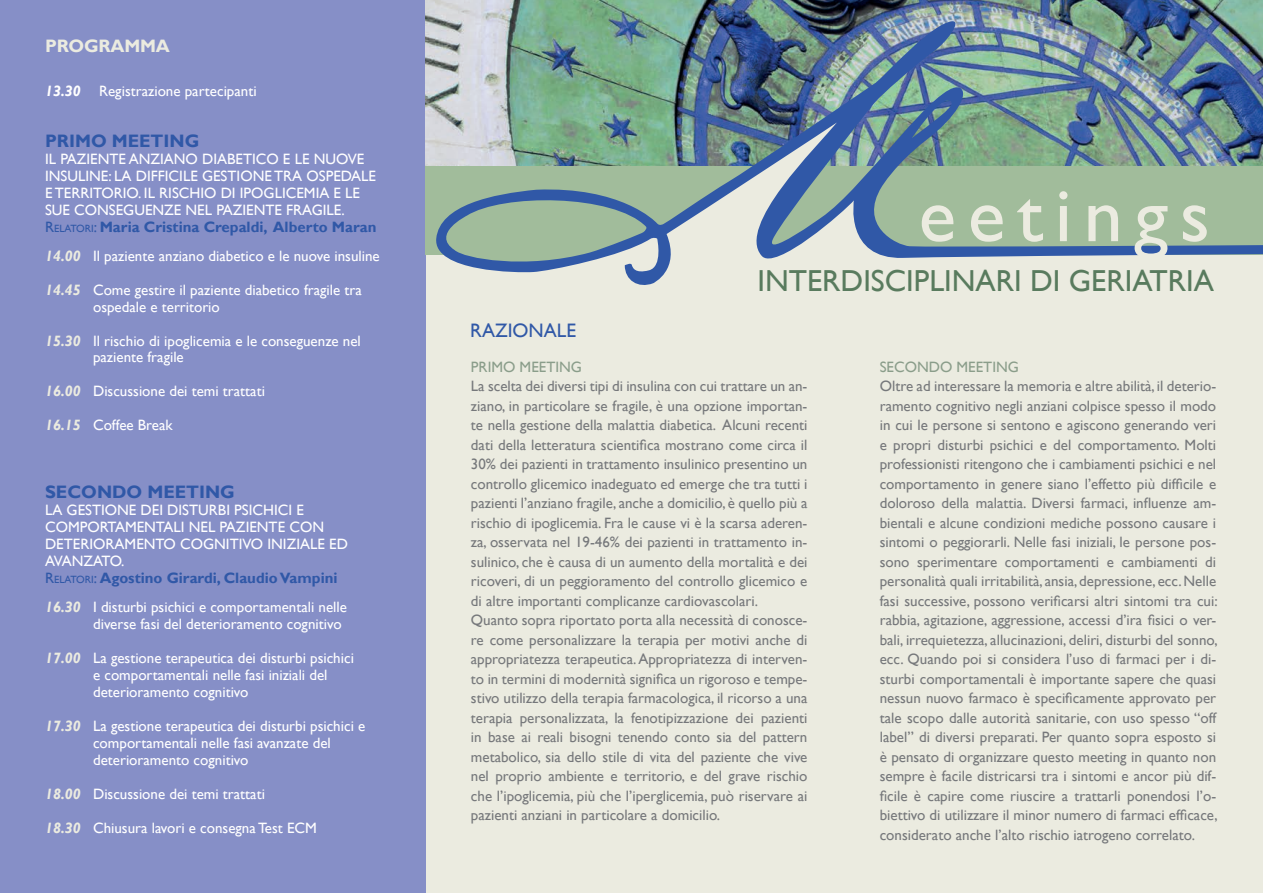
<style>
.page{position:relative;width:1263px;height:893px;background:#fff}
.page>*{position:absolute;margin:0;border:0;box-sizing:border-box;transform-origin:0 0}
.t1{font:78.3px "Gill Sans";letter-spacing:.15em;color:#ebebe0}
.t2{font:30.3px "Gill Sans";color:#597b5e}
.t3{font:19.5px "Gill Sans";color:#3058a7}
.t4{font:700 18px "Gill Sans";color:#3058a7}
.t5{font:700 18px "Gill Sans";letter-spacing:-.01em;color:#ebebe0}
.t6{font:15px/19.5px "Gill Sans";color:#76787b}
.t7{font:15px/17px "Gill Sans";color:#fff}
.t8{font:15px "Gill Sans";color:#8a9d8a}
.s1{font-weight:700;font-style:italic}
.s2{color:#3058a7}
.s3{font-size:10.5px;color:#3058a7}
.s4{font-weight:700;color:#3058a7}
.s5{font-weight:700;font-style:italic;color:#ebebe0}
</style>
<div class="page">
<div style="left:425px;top:253px;width:838px;height:640px;background:#ebebe0"></div>
<div style="left:0;top:0;width:425px;height:893px;background:#868fc7"></div>
<img style="left:425px;top:0;width:838px;height:166px">
<img style="left:430px;top:20px;width:833px;height:265px">
<p class="t5" style="left:45px;top:35px;width:126px">PROGRAMMA</p>
<p class="t7" style="left:45px;top:83px;width:213px"><span class="s1">13.30</span> Registrazione partecipanti</p>
<p class="t4" style="left:45px;top:130px;width:156px">PRIMO MEETING</p>
<p class="t7" style="left:45px;top:151px;width:333px">IL PAZIENTE ANZIANO DIABETICO E LE NUOVE INSULINE: LA DIFFICILE GESTIONE TRA OSPEDALE E TERRITORIO. IL RISCHIO DI IPOGLICEMIA E LE SUE CONSEGUENZE NEL PAZIENTE FRAGILE.<br><span class="s2">R</span><span class="s3">ELATORI</span><span class="s2">:</span> <span class="s4">Maria Cristina Crepaldi, Alberto Maran</span></p>
<p class="t7" style="left:45px;top:247px;width:336px"><span class="s5">14.00</span> Il paziente anziano diabetico e le nuove insuline</p>
<p class="t7" style="left:93px;top:281px;width:270px;text-indent:-48px"><span class="s5">14.45</span> Come gestire il paziente diabetico fragile tra ospedale e territorio</p>
<p class="t7" style="left:93px;top:332px;width:269px;text-indent:-48px"><span class="s5">15.30</span> Il rischio di ipoglicemia e le conseguenze nel paziente fragile</p>
<p class="t7" style="left:45px;top:383px;width:221px"><span class="s5">16.00</span> Discussione dei temi trattati</p>
<p class="t7" style="left:45px;top:417px;width:129px"><span class="s5">16.15</span> Coffee Break</p>
<p class="t4" style="left:45px;top:481px;width:191px">SECONDO MEETING</p>
<p class="t7" style="left:45px;top:502px;width:304px">LA GESTIONE DEI DISTURBI PSICHICI E COMPORTAMENTALI NEL PAZIENTE CON DETERIORAMENTO COGNITIVO INIZIALE ED AVANZATO.<br><span class="s2">R</span><span class="s3">ELATORI</span><span class="s2">:</span> <span class="s4">Agostino Girardi, Claudio Vampini</span></p>
<p class="t7" style="left:93px;top:599px;width:255px;text-indent:-48px"><span class="s5">16.30</span> I disturbi psichici e comportamentali nelle diverse fasi del deterioramento cognitivo</p>
<p class="t7" style="left:93px;top:650px;width:262px;text-indent:-48px"><span class="s5">17.00</span> La gestione terapeutica dei disturbi psichici e comportamentali nelle fasi iniziali del deterioramento cognitivo</p>
<p class="t7" style="left:93px;top:717px;width:274px;text-indent:-48px"><span class="s5">17.30</span> La gestione terapeutica dei disturbi psichici e comportamentali nelle fasi avanzate del deterioramento cognitivo</p>
<p class="t7" style="left:45px;top:785px;width:221px"><span class="s5">18.00</span> Discussione dei temi trattati</p>
<p class="t7" style="left:45px;top:819px;width:273px"><span class="s5">18.30</span> Chiusura lavori e consegna Test ECM</p>
<h1 class="t1" style="left:918px;top:169px;width:293px">eetings</h1>
<h3 class="t3" style="left:470px;top:319px;width:107px">RAZIONALE</h3>
<h2 class="t2" style="left:757px;top:263px;width:458px">INTERDISCIPLINARI DI GERIATRIA</h2>
<p class="t8" style="left:471px;top:358px;width:113px">PRIMO MEETING</p>
<p class="t6" style="left:471px;top:377px;width:338px">La scelta dei diversi tipi di insulina con cui trattare un an&shy;ziano, in particolare se fragile, è una opzione importan&shy;te nella gestione della malattia diabetica. Alcuni recenti dati della letteratura scientifica mostrano come circa il 30% dei pazienti in trattamento insulinico presentino un controllo glicemico inadeguato ed emerge che tra tutti i pazienti l’anziano fragile, anche a domicilio, è quello più a rischio di ipoglicemia. Fra le cause vi è la scarsa aderen&shy;za, osservata nel 19-46% dei pazienti in trattamento in&shy;sulinico, che è causa di un aumento della mortalità e dei ricoveri, di un peggioramento del controllo glicemico e di altre importanti complicanze cardiovascolari.<br>Quanto sopra riportato porta alla necessità di conosce&shy;re come personalizzare la terapia per motivi anche di appropriatezza terapeutica. Appropriatezza di interven&shy;to in termini di modernità significa un rigoroso e tempe&shy;stivo utilizzo della terapia farmacologica, il ricorso a una terapia personalizzata, la fenotipizzazione dei pazienti in base ai reali bisogni tenendo conto sia del pattern metabolico, sia dello stile di vita del paziente che vive nel proprio ambiente e territorio, e del grave rischio che l’ipoglicemia, più che l’iperglicemia, può riservare ai pazienti anziani in particolare a domicilio.</p>
<p class="t8" style="left:880px;top:358px;width:141px">SECONDO MEETING</p>
<p class="t6" style="left:880px;top:377px;width:339px;text-align:justify">Oltre ad interessare la memoria e altre abilità, il deterio&shy;ramento cognitivo negli anziani colpisce spesso il modo in cui le persone si sentono e agiscono generando veri e propri disturbi psichici e del comportamento. Molti professionisti ritengono che i cambiamenti psichici e nel comportamento in genere siano l’effetto più difficile e doloroso della malattia. Diversi farmaci, influenze am&shy;bientali e alcune condizioni mediche possono causare i sintomi o peggiorarli. Nelle fasi iniziali, le persone pos&shy;sono sperimentare comportamenti e cambiamenti di personalità quali irritabilità, ansia, depressione, ecc. Nelle fasi successive, possono verificarsi altri sintomi tra cui: rabbia, agitazione, aggressione, accessi d’ira fisici o ver&shy;bali, irrequietezza, allucinazioni, deliri, disturbi del sonno, ecc. Quando poi si considera l’uso di farmaci per i di&shy;sturbi comportamentali è importante sapere che quasi nessun nuovo farmaco è specificamente approvato per tale scopo dalle autorità sanitarie, con uso spesso “off label” di diversi preparati. Per quanto sopra esposto si è pensato di organizzare questo meeting in quanto non sempre è facile districarsi tra i sintomi e ancor più dif&shy;ficile è capire come riuscire a trattarli ponendosi l’o&shy;biettivo di utilizzare il minor numero di farmaci efficace, considerato anche l’alto rischio iatrogeno correlato.</p>
</div>
